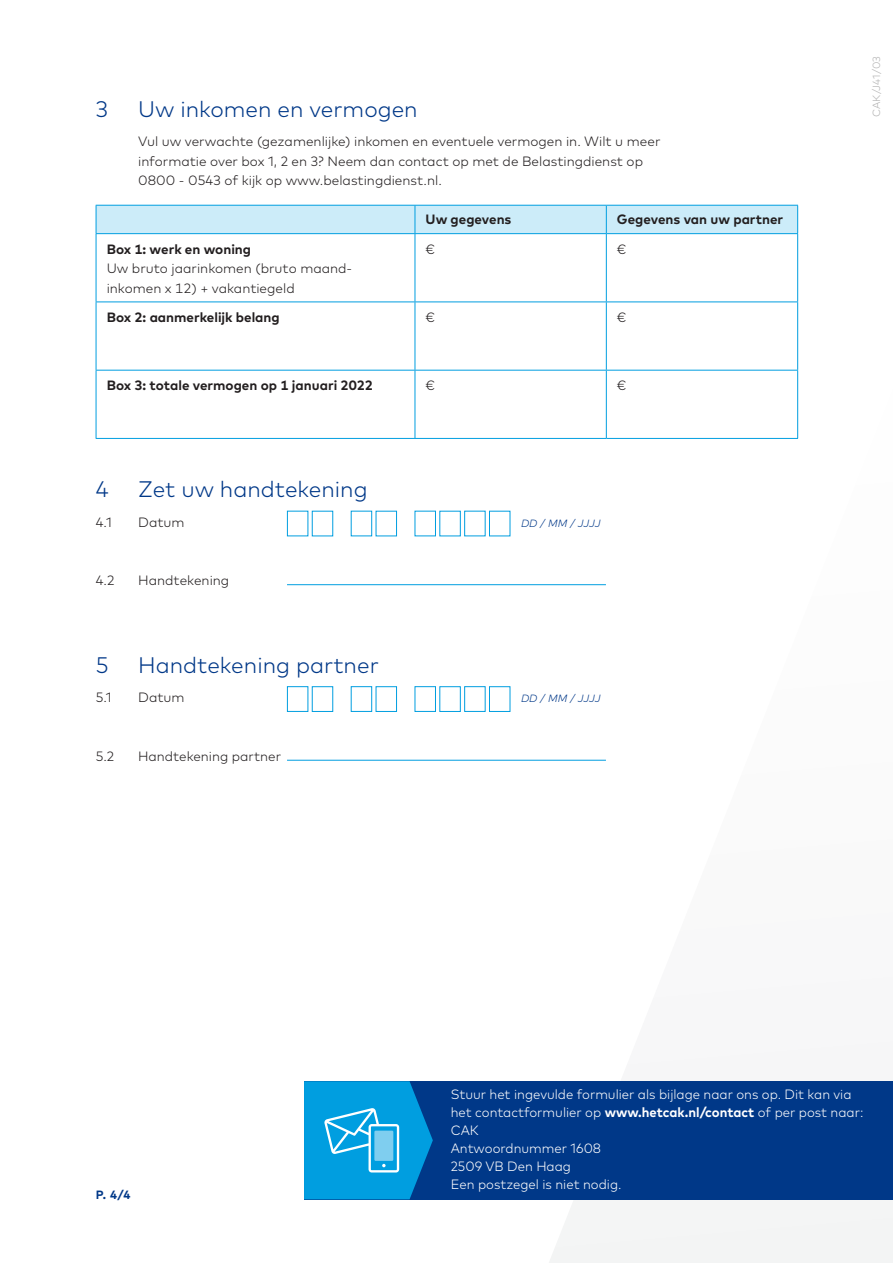
<style>
.page{position:relative;width:893px;height:1263px;background:#fff}
.page>*{position:absolute;margin:0;border:0;box-sizing:border-box;transform-origin:0 0}
._03___tussenkop{font:300 22.5px "Mark Pro";color:#003888}
._05___platte_tekst{font:300 13.5px "Mark Pro";color:#231f20}
._08___TOOLTIP_broodt{font:300 13.5px/18px "Mark Pro";color:#fff}
._13___TABEL_platte_t{font:700 13.5px "Mark Pro";color:#231f20}
._13___TABEL_platte_t-2{font:300 13.5px/19.5px "Mark Pro";color:#231f20}
._11___invulregel{font:300 13.5px "Mark Pro";color:#231f20}
._12___TABEL_kop{font:700 13.5px "Mark Pro";color:#231f20}
.t1{font:700 12px "Mark Pro";color:#003888}
._11___invulregel-2{font:italic 300 10.5px "Mark Pro";letter-spacing:-.005em;color:#003888}
.t2{font:300 10.5px "Mark Pro";color:#b3b3b3}
.s1{font-weight:700}
</style>
<div class="page">
<svg style="left:549px;top:390px;width:344px;height:873px"></svg>
<div style="left:304px;top:1081px;width:589px;height:118px;background:#003888"></div>
<svg style="left:304px;top:1081px;width:129px;height:118px;background:#149cda"></svg>
<svg style="left:97px;top:234px;width:700px;height:204px"></svg>
<hr style="left:96px;top:234px;width:1px;height:68px;background:#009ee0">
<hr style="left:797px;top:234px;width:1px;height:68px;background:#009ee0">
<hr style="left:96px;top:302px;width:1px;height:68px;background:#009ee0">
<hr style="left:797px;top:302px;width:1px;height:68px;background:#009ee0">
<hr style="left:96px;top:371px;width:1px;height:67px;background:#009ee0">
<hr style="left:797px;top:371px;width:1px;height:67px;background:#009ee0">
<hr style="left:96px;top:302px;width:319px;height:1px;background:#009ee0">
<hr style="left:96px;top:370px;width:319px;height:1px;background:#009ee0">
<hr style="left:96px;top:438px;width:319px;height:1px;background:#009ee0">
<hr style="left:415px;top:302px;width:191px;height:1px;background:#009ee0">
<hr style="left:606px;top:302px;width:192px;height:1px;background:#009ee0">
<hr style="left:415px;top:370px;width:191px;height:1px;background:#009ee0">
<hr style="left:606px;top:370px;width:192px;height:1px;background:#009ee0">
<hr style="left:415px;top:438px;width:191px;height:1px;background:#009ee0">
<hr style="left:606px;top:438px;width:192px;height:1px;background:#009ee0">
<svg style="left:96px;top:205px;width:702px;height:29px;background:#c0e7f7"></svg>
<hr style="left:415px;top:234px;width:1px;height:68px;background:#009ee0">
<hr style="left:606px;top:234px;width:1px;height:68px;background:#009ee0">
<hr style="left:415px;top:302px;width:1px;height:68px;background:#009ee0">
<hr style="left:606px;top:302px;width:1px;height:68px;background:#009ee0">
<hr style="left:415px;top:371px;width:1px;height:67px;background:#009ee0">
<hr style="left:606px;top:371px;width:1px;height:67px;background:#009ee0">
<div style="left:287px;top:511px;width:21px;height:25px;border:1px solid #009ee0"></div>
<div style="left:351px;top:511px;width:21px;height:25px;border:1px solid #009ee0"></div>
<div style="left:376px;top:511px;width:21px;height:25px;border:1px solid #009ee0"></div>
<div style="left:415px;top:511px;width:21px;height:25px;border:1px solid #009ee0"></div>
<div style="left:439px;top:511px;width:22px;height:25px;border:1px solid #009ee0"></div>
<div style="left:464px;top:511px;width:22px;height:25px;border:1px solid #009ee0"></div>
<div style="left:489px;top:511px;width:21px;height:25px;border:1px solid #009ee0"></div>
<hr style="left:287px;top:584px;width:319px;height:1px;background:#009ee0">
<div style="left:287px;top:686px;width:21px;height:26px;border:1px solid #009ee0"></div>
<div style="left:312px;top:686px;width:21px;height:26px;border:1px solid #009ee0"></div>
<div style="left:351px;top:686px;width:21px;height:26px;border:1px solid #009ee0"></div>
<div style="left:376px;top:686px;width:21px;height:26px;border:1px solid #009ee0"></div>
<div style="left:415px;top:686px;width:21px;height:26px;border:1px solid #009ee0"></div>
<div style="left:439px;top:686px;width:22px;height:26px;border:1px solid #009ee0"></div>
<div style="left:464px;top:686px;width:22px;height:26px;border:1px solid #009ee0"></div>
<div style="left:489px;top:686px;width:21px;height:26px;border:1px solid #009ee0"></div>
<hr style="left:287px;top:760px;width:319px;height:1px;background:#009ee0">
<h2 class="_03___tussenkop" style="left:96px;top:92px;width:14px">3</h2>
<h2 class="_03___tussenkop" style="left:138px;top:92px;width:281px">Uw inkomen en vermogen</h2>
<p class="_05___platte_tekst" style="left:138px;top:131px;width:524px">Vul uw verwachte (gezamenlijke) inkomen en eventuele vermogen in. Wilt u meer</p>
<p class="_05___platte_tekst" style="left:138px;top:151px;width:506px">informatie over box 1, 2 en 3? Neem dan contact op met de Belastingdienst op</p>
<p class="_05___platte_tekst" style="left:138px;top:170px;width:305px">0800 - 0543 of kijk op www.belastingdienst.nl.</p>
<h1 class="_12___TABEL_kop" style="left:426px;top:209px;width:87px">Uw gegevens</h1>
<h1 class="_12___TABEL_kop" style="left:617px;top:209px;width:168px">Gegevens van uw partner</h1>
<p class="_13___TABEL_platte_t" style="left:107px;top:238px;width:146px">Box 1: werk en woning</p>
<p class="_13___TABEL_platte_t-2" style="left:107px;top:257px;width:247px">Uw bruto jaarinkomen (bruto maand&shy;inkomen x 12) + vakantiegeld</p>
<p class="_05___platte_tekst" style="left:426px;top:239px;width:11px">€</p>
<p class="_05___platte_tekst" style="left:617px;top:239px;width:11px">€</p>
<p class="_13___TABEL_platte_t" style="left:107px;top:307px;width:175px">Box 2: aanmerkelijk belang</p>
<p class="_05___platte_tekst" style="left:426px;top:307px;width:11px">€</p>
<p class="_05___platte_tekst" style="left:617px;top:307px;width:11px">€</p>
<p class="_13___TABEL_platte_t" style="left:107px;top:375px;width:268px">Box 3: totale vermogen op 1 januari 2022</p>
<p class="_05___platte_tekst" style="left:426px;top:375px;width:11px">€</p>
<p class="_05___platte_tekst" style="left:617px;top:375px;width:11px">€</p>
<h2 class="_03___tussenkop" style="left:96px;top:472px;width:14px">4</h2>
<h2 class="_03___tussenkop" style="left:138px;top:472px;width:231px">Zet uw handtekening</h2>
<p class="_11___invulregel" style="left:96px;top:512px;width:18px">4.1</p>
<p class="_11___invulregel" style="left:138px;top:512px;width:48px">Datum</p>
<p class="_11___invulregel-2" style="left:521px;top:515px;width:81px">DD / MM / JJJJ</p>
<p class="_11___invulregel" style="left:96px;top:570px;width:20px">4.2</p>
<p class="_11___invulregel" style="left:138px;top:570px;width:93px">Handtekening</p>
<h2 class="_03___tussenkop" style="left:96px;top:648px;width:14px">5</h2>
<h2 class="_03___tussenkop" style="left:138px;top:648px;width:242px">Handtekening partner</h2>
<p class="_11___invulregel" style="left:96px;top:687px;width:18px">5.1</p>
<p class="_11___invulregel" style="left:138px;top:687px;width:48px">Datum</p>
<p class="_11___invulregel-2" style="left:521px;top:690px;width:81px">DD / MM / JJJJ</p>
<p class="_11___invulregel" style="left:96px;top:746px;width:20px">5.2</p>
<p class="_11___invulregel" style="left:138px;top:746px;width:144px">Handtekening partner</p>
<p class="t2" style="left:868px;top:117px;width:62px;rotate:-90deg">CAK/J41/03</p>
<p class="t1" style="left:96px;top:1186px;width:36px">P. 4/4</p>
<p class="_08___TOOLTIP_broodt" style="left:451px;top:1084px;width:414px">Stuur het ingevulde formulier als bijlage naar ons op. Dit kan via het contactformulier op <span class="s1">www.hetcak.nl/contact</span> of per post naar:</p>
<p class="_08___TOOLTIP_broodt" style="left:451px;top:1120px;width:30px">CAK</p>
<p class="_08___TOOLTIP_broodt" style="left:451px;top:1138px;width:152px">Antwoordnummer 1608</p>
<p class="_08___TOOLTIP_broodt" style="left:451px;top:1156px;width:122px">2509 VB Den Haag</p>
<p class="_08___TOOLTIP_broodt" style="left:451px;top:1174px;width:172px">Een postzegel is niet nodig.</p>
</div>
